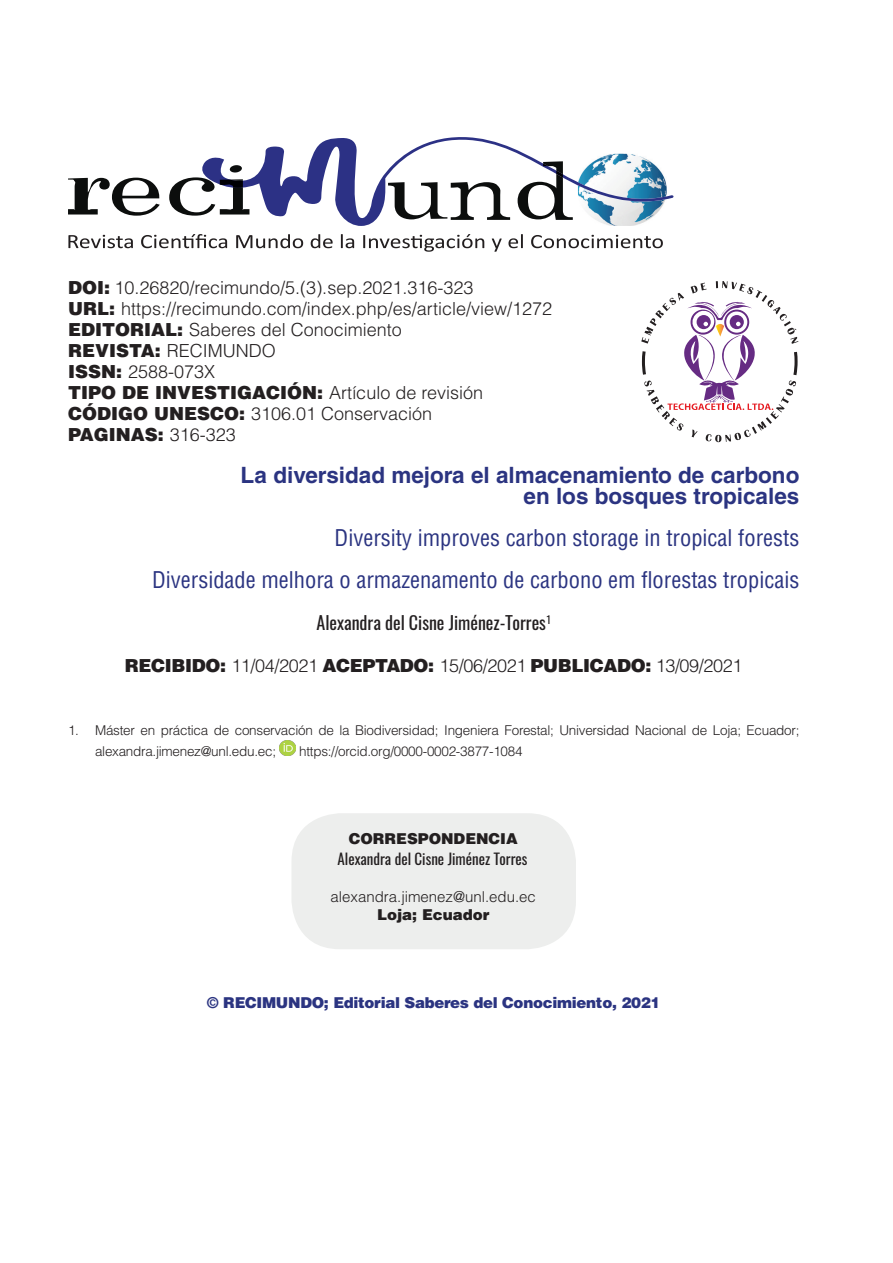
<style>
.page{position:relative;width:893px;height:1263px;background:#fff}
.page>*{position:absolute;margin:0;border:0;box-sizing:border-box;transform-origin:0 0}
.t1{font:condensed 22.5px "Helvetica LT Std";color:#2b3481}
.t2{font:700 22.5px "Helvetica LT Std";color:#2b3481}
.t3{font:300 18px "Helvetica LT Std";color:#231f20}
.t4{font:300 18px "Helvetica LT Std";letter-spacing:-.02em;color:#231f20}
.t5{font:900 18px "Helvetica LT Std";color:#231f20}
.t6{font:18px "Oswald";color:#231f20}
.t7{font:900 15px "Helvetica LT Std";letter-spacing:-.02em;color:#2b3481}
.t8{font:15px/21px "Oswald";color:#231f20;text-align:center}
.t9{font:300 15px/17.9px "Helvetica LT Std";color:#231f20;text-align:center}
.t10{font:300 13.5px/21px "Helvetica LT Std";letter-spacing:-.02em;color:#231f20}
.s1{font-weight:900}
.s2{font-weight:300}
.s3{font-family:"Helvetica LT Std";font-weight:900}
</style>
<div class="page">
<svg style="left:68px;top:178px;width:92px;height:38px"></svg>
<svg style="left:169px;top:137px;width:505px;height:89px"></svg>
<svg style="left:68px;top:235px;width:65px;height:13px"></svg>
<svg style="left:141px;top:234px;width:86px;height:14px"></svg>
<svg style="left:236px;top:234px;width:67px;height:14px"></svg>
<svg style="left:311px;top:234px;width:22px;height:14px"></svg>
<svg style="left:341px;top:234px;width:13px;height:14px"></svg>
<svg style="left:363px;top:234px;width:121px;height:18px"></svg>
<svg style="left:492px;top:238px;width:10px;height:14px"></svg>
<svg style="left:508px;top:234px;width:15px;height:14px"></svg>
<svg style="left:531px;top:235px;width:132px;height:13px"></svg>
<img style="left:280px;top:740px;width:15px;height:16px">
<div style="left:291px;top:813px;width:285px;height:136px;background:#edeeed;border-radius:49px"></div>
<svg style="left:641px;top:281px;width:157px;height:161px"></svg>
<p class="t3" style="left:68px;top:276px;width:407px"><span class="s1">DOI:</span> 10.26820/recimundo/5.(3).sep.2021.316-323</p>
<p class="t3" style="left:68px;top:297px;width:486px"><span class="s1">URL:</span> https://recimundo.com/index.php/es/article/view/1272</p>
<p class="t3" style="left:68px;top:318px;width:335px"><span class="s1">EDITORIAL:</span> Saberes del Conocimiento</p>
<p class="t3" style="left:68px;top:339px;width:209px"><span class="s1">REVISTA:</span> RECIMUNDO</p>
<p class="t3" style="left:68px;top:360px;width:149px"><span class="s1">ISSN:</span> 2588-073X</p>
<p class="t5" style="left:68px;top:380px;width:416px">TIPO DE INVESTIGACIÓN: <span class="s2">Artículo de revisión</span></p>
<p class="t3" style="left:68px;top:402px;width:366px"><span class="s1">CÓDIGO UNESCO:</span> 3106.01 Conservación</p>
<p class="t5" style="left:68px;top:422px;width:169px">PAGINAS: <span class="s2">316-323</span></p>
<p class="t2" style="left:240px;top:461px;width:560px">La diversidad mejora el almacenamiento de carbono</p>
<p class="t2" style="left:523px;top:482px;width:277px">en los bosques tropicales</p>
<p class="t1" style="left:335px;top:523px;width:466px">Diversity improves carbon storage in tropical forests</p>
<p class="t1" style="left:152px;top:565px;width:649px">Diversidade melhora o armazenamento de carbono em florestas tropicais</p>
<p class="t6" style="left:317px;top:606px;width:236px">Alexandra del Cisne Jiménez-Torres<sup>1</sup></p>
<p class="t4" style="left:125px;top:654px;width:619px"><span class="s1">RECIBIDO:</span> 11/04/2021 <span class="s1">ACEPTADO:</span> 15/06/2021 <span class="s1">PUBLICADO:</span> 13/09/2021</p>
<p class="t10" style="left:95px;top:719px;width:706px;text-indent:-27px">1. Máster en práctica de conservación de la Biodiversidad; Ingeniera Forestal; Universidad Nacional de Loja; Ecuador; alexandra.jimenez@unl.edu.ec;</p>
<p class="t10" style="left:299px;top:740px;width:225px">https://orcid.org/0000-0002-3877-1084</p>
<p class="t8" style="left:338px;top:826px;width:191px"><span class="s3">CORRESPONDENCIA<br></span>Alexandra del Cisne Jiménez Torres</p>
<p class="t9" style="left:331px;top:888px;width:207px">alexandra.jimenez@unl.edu.ec<br><span class="s1">Loja; Ecuador</span></p>
<p class="t7" style="left:207px;top:992px;width:455px">© RECIMUNDO; Editorial Saberes del Conocimiento, 2021</p>
</div>
